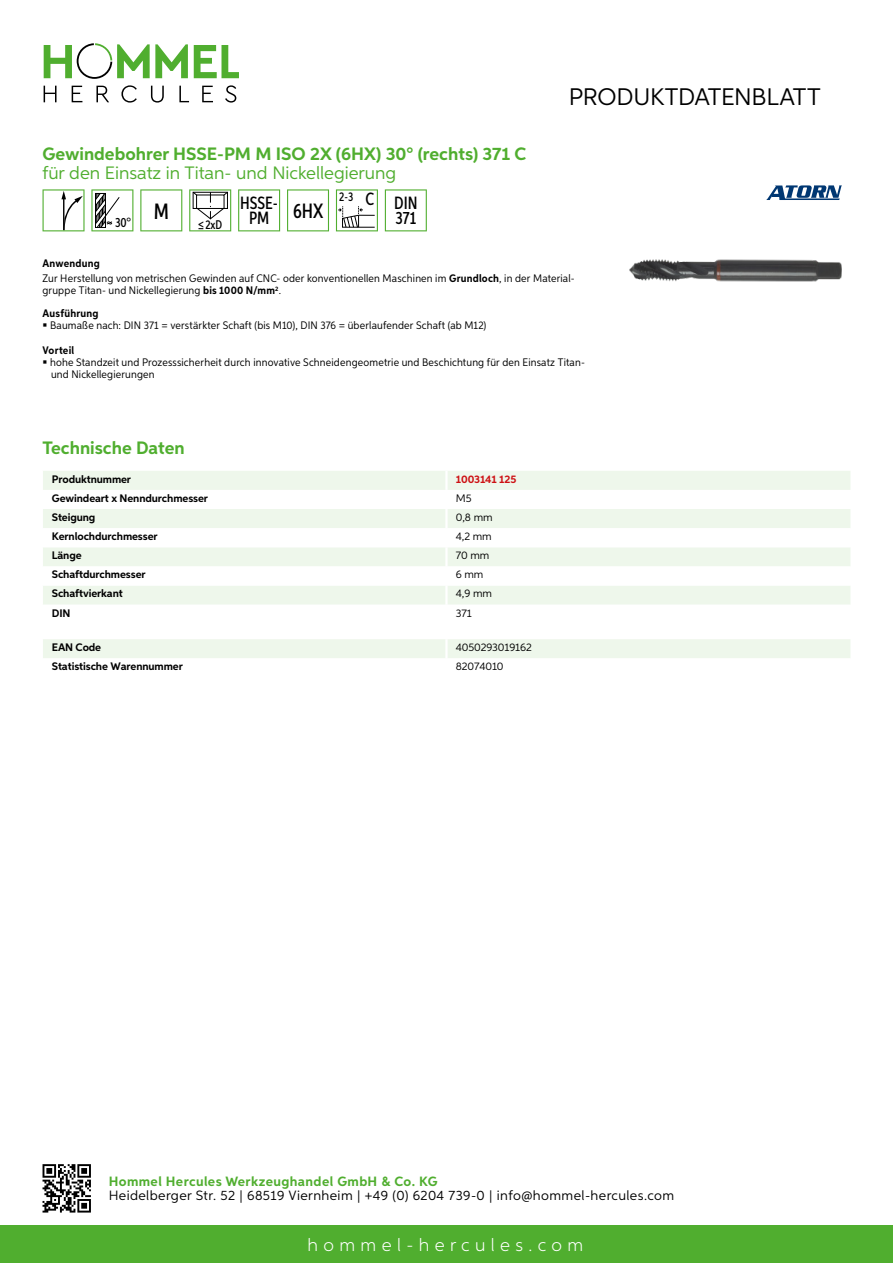
<style>
.page{position:relative;width:893px;height:1263px;background:#fff}
.page>*{position:absolute;margin:0;border:0;box-sizing:border-box;transform-origin:0 0}
.t1{font:24px "Aspira";letter-spacing:-.01em;color:#000}
.t2{font:500 20.7px "Aspira XX Nar";color:#000}
.t3{font:700 18px "Aspira";color:#50ae2f}
.t4{font:18px "Aspira";color:#50ae2f}
.t5{font:300 18px "Aspira";letter-spacing:.3em;color:#fff}
.t6{font:500 17.85px/14.9px "Aspira XX Nar";color:#000;text-align:right}
.t7{font:13.5px "Aspira";letter-spacing:.03em;color:#000}
.t8{font:700 13.5px "Aspira";letter-spacing:.03em;color:#50ae2f}
.t9{font:500 13.35px "Aspira XX Nar";color:#000}
.t10{font:500 12.6px "Aspira XX Nar";color:#000}
.t11{font:10.95px/15.1px "Aspira Nar";letter-spacing:.015em;color:#000}
.t12{font:700 10.95px "Aspira";letter-spacing:-.01em;color:#000}
.t13{font:10.95px "Aspira";letter-spacing:-.01em;color:#000}
.t14{font:700 10.95px "Aspira";letter-spacing:-.01em;color:#cd1013}
.t15{font:700 10.95px "Aspira Nar";letter-spacing:.015em;color:#000}
.s1{font-weight:700}
</style>
<div class="page">
<div style="left:0;top:1226px;width:893px;height:37px;background:#50ae2f"></div>
<svg style="left:43px;top:1164px;width:48px;height:48px"></svg>
<svg style="left:194px;top:45px;width:45px;height:33px"></svg>
<svg style="left:44px;top:43px;width:144px;height:36px"></svg>
<svg style="left:44px;top:86px;width:13px;height:16px"></svg>
<svg style="left:72px;top:86px;width:10px;height:16px"></svg>
<svg style="left:96px;top:86px;width:13px;height:16px"></svg>
<svg style="left:121px;top:85px;width:16px;height:18px"></svg>
<svg style="left:151px;top:86px;width:13px;height:17px"></svg>
<svg style="left:179px;top:86px;width:10px;height:16px"></svg>
<svg style="left:202px;top:86px;width:11px;height:16px"></svg>
<svg style="left:225px;top:85px;width:11px;height:18px"></svg>
<div style="left:43px;top:471px;width:807px;height:19px;background:#eef7eb"></div>
<svg style="left:43px;top:509px;width:807px;height:96px;fill:#eef7eb"></svg>
<hr style="left:445px;top:471px;width:3px;height:19px;background:#fff">
<hr style="left:445px;top:509px;width:3px;height:19px;background:#fff">
<hr style="left:445px;top:528px;width:3px;height:19px;background:#fff">
<hr style="left:445px;top:547px;width:3px;height:19px;background:#fff">
<hr style="left:445px;top:566px;width:3px;height:20px;background:#fff">
<hr style="left:445px;top:586px;width:3px;height:19px;background:#fff">
<div style="left:43px;top:639px;width:807px;height:19px;background:#eef7eb"></div>
<svg style="left:43px;top:189px;width:42px;height:42px"></svg>
<svg style="left:91px;top:189px;width:42px;height:42px"></svg>
<svg style="left:140px;top:189px;width:42px;height:42px"></svg>
<svg style="left:189px;top:189px;width:42px;height:42px"></svg>
<svg style="left:238px;top:189px;width:42px;height:42px"></svg>
<svg style="left:287px;top:189px;width:42px;height:42px"></svg>
<svg style="left:336px;top:189px;width:42px;height:42px"></svg>
<svg style="left:385px;top:189px;width:42px;height:42px"></svg>
<img style="left:629px;top:259px;width:213px;height:22px">
<svg style="left:766px;top:185px;width:76px;height:15px"></svg>
<h3 class="t3" style="left:43px;top:142px;width:485px">Gewindebohrer HSSE-PM M ISO 2X (6HX) 30° (rechts) 371 C</h3>
<h3 class="t4" style="left:43px;top:162px;width:355px">für den Einsatz in Titan- und N ickellegierung</h3>
<p class="t9" style="left:115px;top:215px;width:55px">30° <sup>M</sup></p>
<p class="t10" style="left:198px;top:217px;width:26px">≤2xD</p>
<h2 class="t2" style="left:249px;top:198px;width:76px"><sub>PM</sub> 6HX</h2>
<h3 class="t6" style="left:339px;top:196px;width:80px"><sup>2-3</sup> C DIN<br>371</h3>
<h3 class="t6" style="left:240px;top:196px;width:39px">HSSE-</h3>
<h1 class="t1" style="left:569px;top:82px;width:253px">Produktdatenblatt</h1>
<p class="t11" style="left:43px;top:256px;width:534px"><span class="s1">Anwendung<br></span>Zur Herstellung von metrischen Gewinden auf CNC- oder konventionellen Maschinen im <span class="s1">Grundloch</span>, in der Material-</p>
<p class="t11" style="left:43px;top:279px;width:240px;line-height:22.2px">gruppe Titan- und Nickellegierung <span class="s1">bis 1000 N/mm</span><sup>2</sup>.<br><span class="s1">Ausführung</span></p>
<p class="t11" style="left:50px;top:318px;width:438px">Baumaße nach: DIN 371 = verstärkter Schaft (bis M10), DIN 376 = überlaufender Schaft (ab M12)</p>
<p class="t15" style="left:43px;top:343px;width:33px">Vorteil</p>
<p class="t11" style="left:50px;top:357px;width:536px;line-height:12px">hohe Standzeit und Prozesssicherheit durch innovative Schneidengeometrie und Beschichtung für den Einsatz Titan&shy;und Nickellegierungen</p>
<h3 class="t3" style="left:43px;top:437px;width:144px">Technische Daten</h3>
<p class="t12" style="left:52px;top:472px;width:81px">Produktnummer</p>
<p class="t14" style="left:456px;top:472px;width:62px">1003141 125</p>
<p class="t12" style="left:52px;top:491px;width:158px">Gewindeart x Nenndurchmesser</p>
<p class="t13" style="left:456px;top:491px;width:17px">M5</p>
<p class="t12" style="left:52px;top:510px;width:45px">Steigung</p>
<p class="t13" style="left:456px;top:510px;width:38px">0,8 mm</p>
<p class="t12" style="left:52px;top:530px;width:107px">Kernlochdurchmesser</p>
<p class="t13" style="left:456px;top:530px;width:37px">4,2 mm</p>
<p class="t12" style="left:52px;top:549px;width:31px">Länge</p>
<p class="t13" style="left:456px;top:549px;width:35px">70 mm</p>
<p class="t12" style="left:52px;top:568px;width:95px">Schaftdurchmesser</p>
<p class="t13" style="left:456px;top:568px;width:29px">6 mm</p>
<p class="t12" style="left:52px;top:587px;width:72px">Schaftvierkant</p>
<p class="t13" style="left:456px;top:587px;width:38px">4,9 mm</p>
<p class="t12" style="left:52px;top:606px;width:20px">DIN</p>
<p class="t13" style="left:456px;top:606px;width:17px">371</p>
<p class="t12" style="left:52px;top:641px;width:51px">EAN Code</p>
<p class="t13" style="left:456px;top:641px;width:77px">4050293019162</p>
<p class="t12" style="left:52px;top:660px;width:132px">Statistische Warennummer</p>
<p class="t13" style="left:456px;top:660px;width:49px">82074010</p>
<p class="t8" style="left:109px;top:1172px;width:330px">Hommel Hercules Werkzeughandel GmbH &amp; Co. KG</p>
<p class="t7" style="left:109px;top:1187px;width:567px">Heidelberger Str. 52 | 68519 Viernheim | +49 (0) 6204 739-0 | info@hommel-hercules.com</p>
<h3 class="t5" style="left:307px;top:1234px;width:277px">hommel-hercules.com</h3>
</div>
